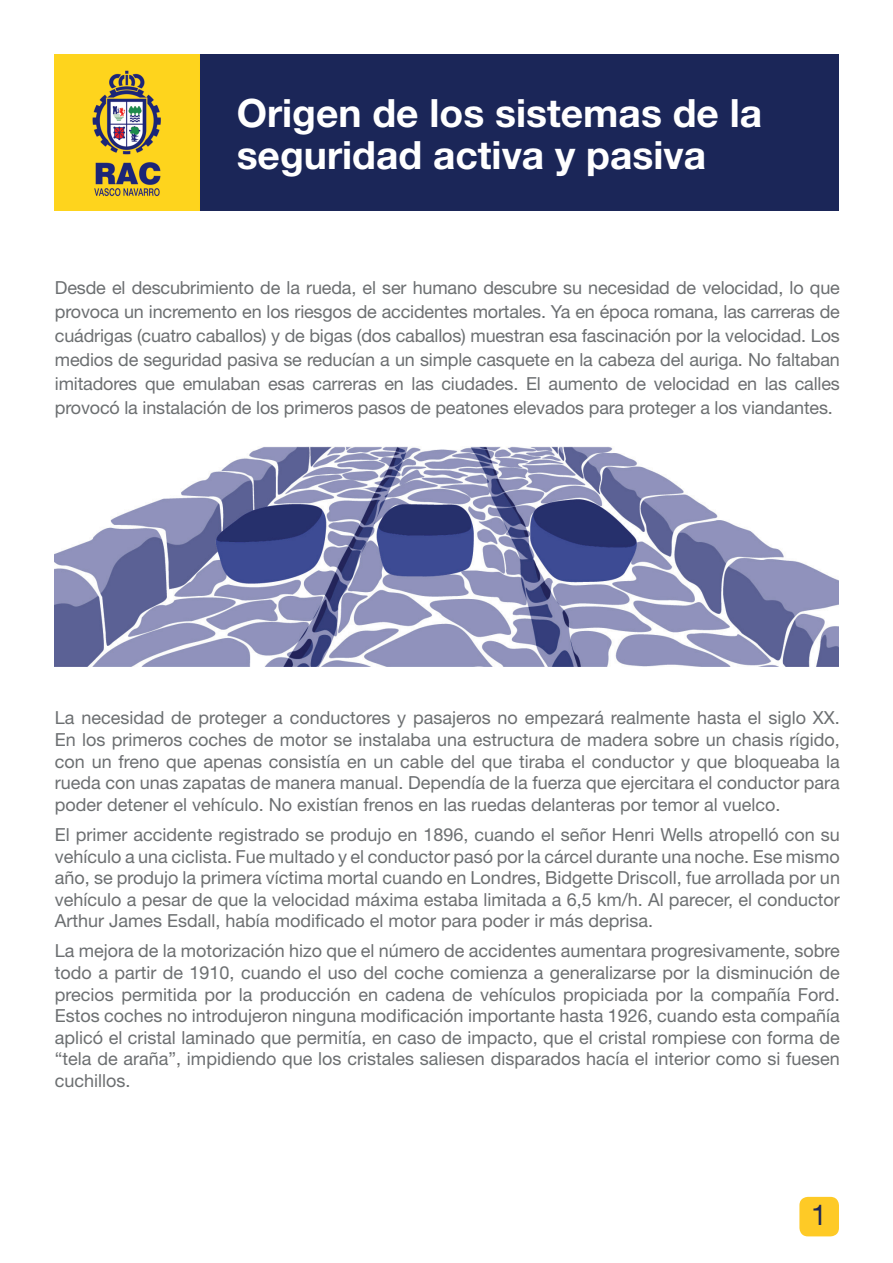
<style>
.page{position:relative;width:893px;height:1263px;background:#fff}
.page>*{position:absolute;margin:0;border:0;box-sizing:border-box;transform-origin:0 0}
.t1{font:700 39px/42px "Helvetica Neue LT Std";color:#fff}
.t2{font:28.5px "Helvetica Neue LT Std";color:#1b2658}
.t3{font:18px/21.6px "Helvetica Neue LT Std";color:#6c6f71;text-align:justify}
</style>
<div class="page">
<div style="left:169px;top:54px;width:670px;height:156px;background:#1b2658"></div>
<img style="left:54px;top:54px;width:145px;height:156px">
<div style="left:799px;top:1197px;width:40px;height:39px;background:#feca26;border-radius:9px"></div>
<img style="left:54px;top:446px;width:784px;height:221px">
<h1 class="t1" style="left:237px;top:91px;width:527px">Origen de los sistemas de la seguridad activa y pasiva</h1>
<p class="t3" style="left:55px;top:275px;width:786px;line-height:24px">Desde el descubrimiento de la rueda, el ser humano descubre su necesidad de velocidad, lo que provoca un incremento en los riesgos de accidentes mortales. Ya en época romana, las carreras de cuádrigas (cuatro caballos) y de bigas (dos caballos) muestran esa fascinación por la velocidad. Los medios de seguridad pasiva se reducían a un simple casquete en la cabeza del auriga. No faltaban imitadores que emulaban esas carreras en las ciudades. El aumento de velocidad en las calles provocó la instalación de los primeros pasos de peatones elevados para proteger a los viandantes.</p>
<p class="t3" style="left:55px;top:707px;width:786px">La necesidad de proteger a conductores y pasajeros no empezará realmente hasta el siglo XX.<br>En los primeros coches de motor se instalaba una estructura de madera sobre un chasis rígido, con un freno que apenas consistía en un cable del que tiraba el conductor y que bloqueaba la rueda con unas zapatas de manera manual. Dependía de la fuerza que ejercitara el conductor para poder detener el vehículo. No existían frenos en las ruedas delanteras por temor al vuelco.</p>
<p class="t3" style="left:55px;top:823px;width:787px">El primer accidente registrado se produjo en 1896, cuando el señor Henri Wells atropelló con su vehículo a una ciclista. Fue multado y el conductor pasó por la cárcel durante una noche. Ese mismo año, se produjo la primera víctima mortal cuando en Londres, Bidgette Driscoll, fue arrollada por un vehículo a pesar de que la velocidad máxima estaba limitada a 6,5 km/h. Al parecer, el conductor Arthur James Esdall, había modificado el motor para poder ir más deprisa.</p>
<p class="t3" style="left:55px;top:940px;width:786px">La mejora de la motorización hizo que el número de accidentes aumentara progresivamente, sobre todo a partir de 1910, cuando el uso del coche comienza a generalizarse por la disminución de precios permitida por la producción en cadena de vehículos propiciada por la compañía Ford.<br>Estos coches no introdujeron ninguna modificación importante hasta 1926, cuando esta compañía aplicó el cristal laminado que permitía, en caso de impacto, que el cristal rompiese con forma de “tela de araña”, impidiendo que los cristales saliesen disparados hacía el interior como si fuesen cuchillos.</p>
<h2 class="t2" style="left:811px;top:1198px;width:17px">1</h2>
</div>
